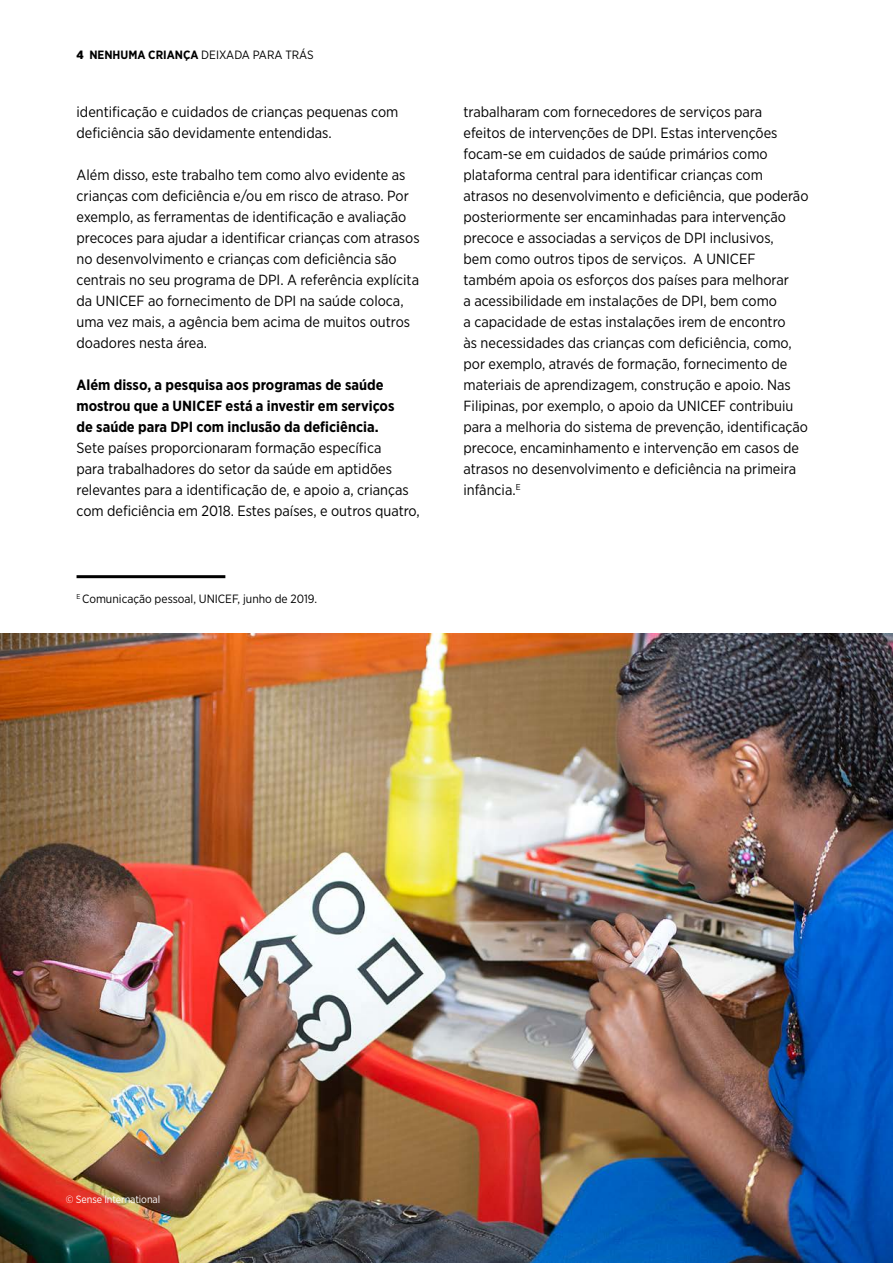
<style>
.page{position:relative;width:893px;height:1263px;background:#fff}
.page>*{position:absolute;margin:0;border:0;box-sizing:border-box;transform-origin:0 0}
.t1{font:14.7px/21px "Gotham Narrow";color:#000}
.t2{font:12px "Gotham Narrow";color:#000}
.t3{font:10.5px "Gotham Narrow";letter-spacing:-.01em;color:#fff}
.s1{font-weight:900}
.s2{font-weight:700}
</style>
<div class="page">
<img style="left:0;top:634px;width:893px;height:629px">
<hr style="left:77px;top:575px;width:148px;height:3px;background:#000">
<p class="t2" style="left:77px;top:47px;width:239px"><span class="s1">4</span> <span class="s2">NENHUMA CRIANÇA</span> DEIXADA PARA TRÁS</p>
<p class="t1" style="left:77px;top:101px;width:323px">identificação e cuidados de crianças pequenas com deficiência são devidamente entendidas.</p>
<p class="t1" style="left:77px;top:164px;width:345px">Além disso, este trabalho tem como alvo evidente as crianças com deficiência e/ou em risco de atraso. Por exemplo, as ferramentas de identificação e avaliação precoces para ajudar a identificar crianças com atrasos no desenvolvimento e crianças com deficiência são centrais no seu programa de DPI. A referência explícita da UNICEF ao fornecimento de DPI na saúde coloca, uma vez mais, a agência bem acima de muitos outros doadores nesta área.</p>
<p class="t1" style="left:77px;top:374px;width:345px"><span class="s2">Além disso, a pesquisa aos programas de saúde mostrou que a UNICEF está a investir em serviços<br>de saúde para DPI com inclusão da deficiência.<br></span>Sete países proporcionaram formação específica<br>para trabalhadores do setor da saúde em aptidões relevantes para a identificação de, e apoio a, crianças com deficiência em 2018. Estes países, e outros quatro,</p>
<p class="t2" style="left:77px;top:591px;width:242px"><sup>E</sup> Comunicação pessoal, UNICEF, junho de 2019.</p>
<p class="t1" style="left:463px;top:101px;width:346px">trabalharam com fornecedores de serviços para<br>efeitos de intervenções de DPI. Estas intervenções focam-se em cuidados de saúde primários como plataforma central para identificar crianças com atrasos no desenvolvimento e deficiência, que poderão posteriormente ser encaminhadas para intervenção precoce e associadas a serviços de DPI inclusivos,<br>bem como outros tipos de serviços. A UNICEF também apoia os esforços dos países para melhorar<br>a acessibilidade em instalações de DPI, bem como<br>a capacidade de estas instalações irem de encontro<br>às necessidades das crianças com deficiência, como, por exemplo, através de formação, fornecimento de materiais de aprendizagem, construção e apoio. Nas Filipinas, por exemplo, o apoio da UNICEF contribuiu para a melhoria do sistema de prevenção, identificação precoce, encaminhamento e intervenção em casos de atrasos no desenvolvimento e deficiência na primeira infância.<sup>E</sup></p>
<p class="t3" style="left:66px;top:1193px;width:96px">© Sense International</p>
</div>
